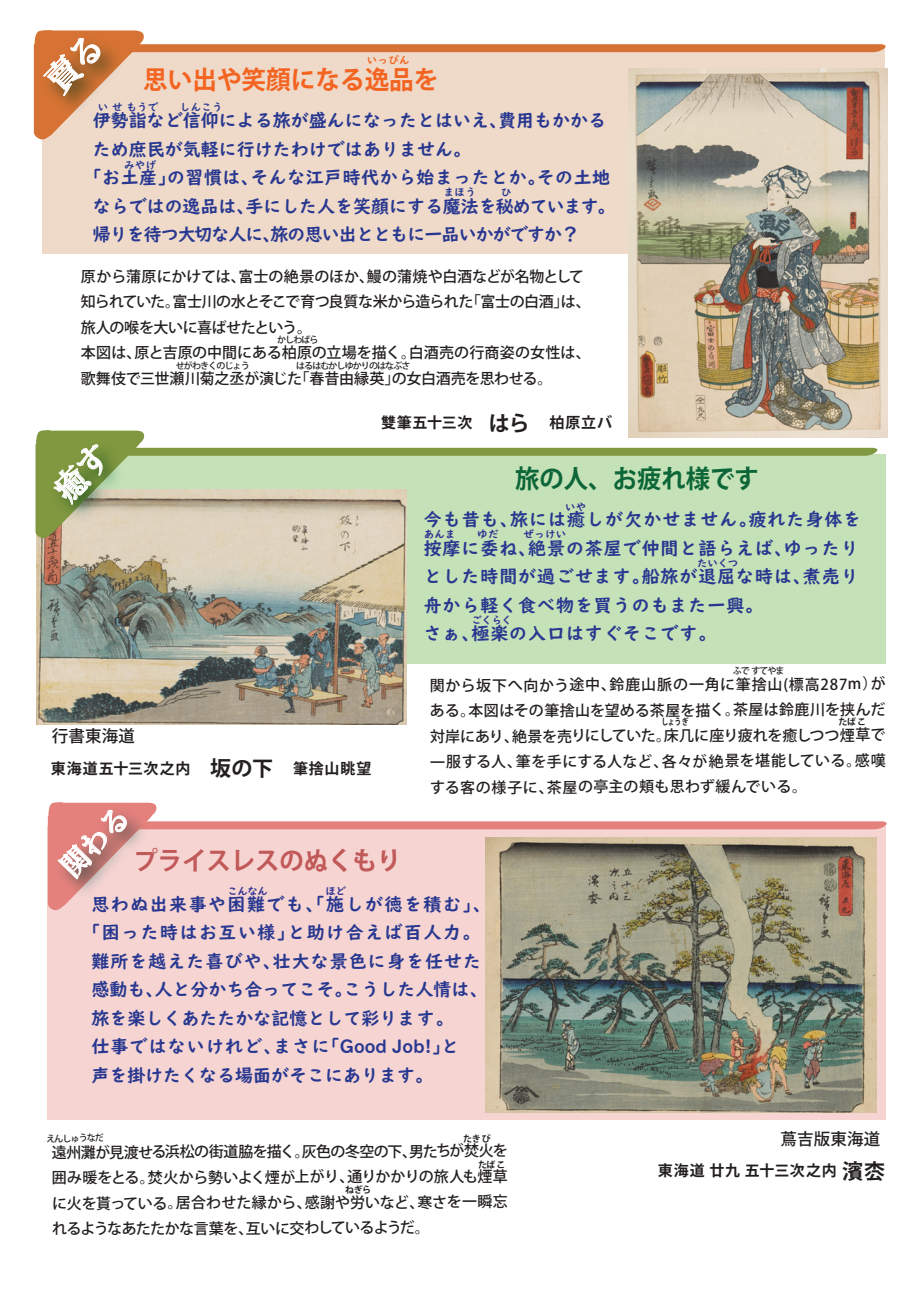
<style>
.page{position:relative;width:919px;height:1289px;background:#fff}
.page>*{position:absolute;margin:0;border:0;box-sizing:border-box;transform-origin:0 0}
.t1{font:700 25.5px "Koz Go Pro";color:#f36421;scale:.96 1}
.t2{font:700 25.5px "Koz Go Pro";color:#c15959;scale:.95 1}
.t3{font:700 25.5px "Koz Go Pro";color:#0c6638;scale:.95 1}
.t4{font:18px/28.5px "UD Digi Kyokasho NP B";letter-spacing:.05em;color:#283890}
.t5{font:18px "UD Digi Kyokasho NP B";color:#283890}
.t6{font:18px "UD Digi Kyokasho NP B";letter-spacing:-.005em;color:#283890}
.t7{font:18px "UD Digi Kyokasho NP B";letter-spacing:.08em;color:#283890}
.t8{font:18px "UD Digi Kyokasho NP B";letter-spacing:.025em;color:#283890}
.t9{font:18px "UD Digi Kyokasho NP B";letter-spacing:-.05em;color:#283890}
.t10{font:18px "UD Digi Kyokasho NP B";letter-spacing:.06em;color:#283890}
.t11{font:18px "UD Digi Kyokasho NP B";letter-spacing:.055em;color:#283890}
.t12{font:500 16.5px "Koz Go Pro";letter-spacing:.01em;color:#231f20}
.t13{font:500 15px/25.5px "Koz Go Pro";letter-spacing:-.015em;color:#231f20;text-align:justify}
.t14{font:700 15px "Koz Go Pro";letter-spacing:.045em;color:#231f20}
.t15{font:10.5px "UD Digi Kyokasho NP B";letter-spacing:-.025em;color:#2e3092}
.t16{font:10.5px "UD Digi Kyokasho NP B";letter-spacing:.025em;color:#283890}
.t17{font:10.5px "UD Digi Kyokasho NP B";color:#f36421}
.t18{font:500 9px "Koz Go Pro";letter-spacing:-.1em;color:#231f20}
.t19{font:700 9px "Koz Go Pro";letter-spacing:-.05em;color:#231f20}
.t20{font:700 9px "Koz Go Pro";letter-spacing:-.05em;color:#231f20;scale:.75 1}
.s1{font-size:21px}
</style>
<div class="page">
<div style="left:37px;top:454px;width:848px;height:210px;background:#c5e1b7"></div>
<div style="left:42px;top:48px;width:842px;height:205px;background:#efd9c9"></div>
<img style="left:33px;top:44px;width:1px;height:84px">
<img style="left:628px;top:140px;width:259px;height:297px">
<img style="left:36px;top:538px;width:370px;height:187px">
<img style="left:37px;top:538px;width:152px;height:40px">
<div style="left:47px;top:826px;width:838px;height:293px;background:#f6d4d2"></div>
<img style="left:485px;top:910px;width:391px;height:202px">
<svg style="left:34px;top:30px;width:853px;height:110px"></svg>
<svg style="left:36px;top:430px;width:843px;height:108px"></svg>
<svg style="left:48px;top:802px;width:839px;height:108px"></svg>
<p class="t17" style="left:367px;top:54px;width:44px">いっぴん</p>
<h1 class="t1" style="left:143px;top:63px;width:309px">思い出や笑顔になる逸品を</h1>
<p class="t16" style="left:98px;top:101px;width:62px">い せ もうで</p>
<p class="t16" style="left:180px;top:101px;width:44px">しんこう</p>
<p class="t5" style="left:93px;top:110px;width:514px">伊勢詣など信仰による旅が盛んになったとはいえ、費用もかかる</p>
<p class="t5" style="left:93px;top:138px;width:379px">ため庶民が気軽に行けたわけではありません。</p>
<p class="t8" style="left:84px;top:167px;width:528px">「お土産」の習慣は、そんな江戸時代から始まったとか。その土地</p>
<p class="t6" style="left:93px;top:195px;width:524px">ならではの逸品は、手にした人を笑顔にする魔法を秘めています。</p>
<p class="t9" style="left:93px;top:224px;width:488px">帰りを待つ大切な人に、旅の思い出とともに一品いかがですか？</p>
<p class="t16" style="left:124px;top:158px;width:34px">みやげ</p>
<p class="t16" style="left:444px;top:185px;width:69px">まほう　　 ひ</p>
<p class="t13" style="left:81px;top:264px;width:511px;text-align:left">原から蒲原にかけては、富士の絶景のほか、鰻の蒲焼や白酒などが名物として知られていた。富士川の水とそこで育つ良質な米から造られた「富士の白酒」は、旅人の喉を大いに喜ばせたという。<br>本図は、原と吉原の中間にある柏原の立場を描く。白酒売の行商姿の女性は、歌舞伎で三世瀬川菊之丞が演じた「春昔由縁英」の女白酒売を思わせる。</p>
<p class="t18" style="left:277px;top:333px;width:43px">かしわばら</p>
<p class="t18" style="left:176px;top:360px;width:75px">せがわきくのじょう</p>
<p class="t18" style="left:296px;top:360px;width:116px">はるはむかしゆかりのはなぶさ</p>
<p class="t14" style="left:381px;top:413px;width:232px">雙筆五十三次 <span class="s1">はら</span> 柏原立バ</p>
<h1 class="t3" style="left:515px;top:462px;width:258px">旅の人、お疲れ様です</h1>
<p class="t12" style="left:52px;top:725px;width:85px">行書東海道</p>
<p class="t14" style="left:51px;top:758px;width:322px">東海道五十三次之内 <span class="s1">坂の下</span> 筆捨山眺望</p>
<p class="t15" style="left:565px;top:501px;width:23px">いや</p>
<p class="t4" style="left:423px;top:505px;width:439px">今も昔も、旅には癒しが欠かせません。疲れた身体を按摩に委ね、絶景の茶屋で仲間と語らえば、ゆったりとした時間が過ごせます。船旅が退屈な時は、煮売り舟から軽く食べ物を買うのもまた一興。<br>さぁ、極楽の入口はすぐそこです。</p>
<p class="t15" style="left:423px;top:528px;width:34px">あんま</p>
<p class="t15" style="left:477px;top:528px;width:23px">ゆだ</p>
<p class="t15" style="left:523px;top:528px;width:44px">ぜっけい</p>
<p class="t15" style="left:697px;top:557px;width:43px">たいくつ</p>
<p class="t15" style="left:471px;top:614px;width:42px">ごくらく</p>
<p class="t18" style="left:732px;top:665px;width:53px">ふで すてやま</p>
<p class="t13" style="left:430px;top:672px;width:457px">関から坂下へ向かう途中、鈴鹿山脈の一角に筆捨山(標高287m）がある。本図はその筆捨山を望める茶屋を描く。茶屋は鈴鹿川を挟んだ対岸にあり、絶景を売りにしていた。床几に座り疲れを癒しつつ煙草で一服する人、筆を手にする人など、各々が絶景を堪能している。感嘆する客の様子に、茶屋の亭主の頬も思わず緩んでいる。</p>
<p class="t20" style="left:661px;top:716px;width:38px">しょう ぎ</p>
<p class="t19" style="left:838px;top:716px;width:29px">たば こ</p>
<h1 class="t2" style="left:133px;top:844px;width:283px">プライスレスのぬくもり</h1>
<p class="t7" style="left:91px;top:893px;width:401px">思わぬ出来事や困難でも、「施しが徳を積む」、</p>
<p class="t7" style="left:82px;top:921px;width:399px">「困った時はお互い様」と助け合えば百人力。</p>
<p class="t11" style="left:91px;top:950px;width:391px">難所を越えた喜びや、壮大な景色に身を任せた</p>
<p class="t5" style="left:91px;top:978px;width:397px">感動も、人と分かち合ってこそ。こうした人情は、</p>
<p class="t5" style="left:91px;top:1007px;width:364px">旅を楽しくあたたかな記憶として彩ります。</p>
<p class="t10" style="left:91px;top:1035px;width:369px">仕事ではないけれど、まさに「Good Job!」と</p>
<p class="t6" style="left:91px;top:1064px;width:343px">声を掛けたくなる場面がそこにあります。</p>
<p class="t15" style="left:227px;top:884px;width:120px">こんなん　　　　　 ほど</p>
<p class="t18" style="left:46px;top:1132px;width:59px">えんしゅうなだ</p>
<p class="t19" style="left:463px;top:1132px;width:29px">たき び</p>
<p class="t19" style="left:478px;top:1158px;width:29px">たば こ</p>
<p class="t19" style="left:345px;top:1184px;width:28px">ねぎら</p>
<p class="t13" style="left:52px;top:1139px;width:457px">遠州灘が見渡せる浜松の街道脇を描く。灰色の冬空の下、男たちが焚火を囲み暖をとる。焚火から勢いよく煙が上がり、通りかかりの旅人も煙草に火を貰っている。居合わせた縁から、感謝や労いなど、寒さを一瞬忘れるようなあたたかな言葉を、互いに交わしているようだ。</p>
<p class="t12" style="left:780px;top:1127px;width:101px">蔦吉版東海道</p>
<p class="t14" style="left:658px;top:1161px;width:229px">東海道 廿九 五十三次之内<span class="s1">濱枩</span></p>
</div>
